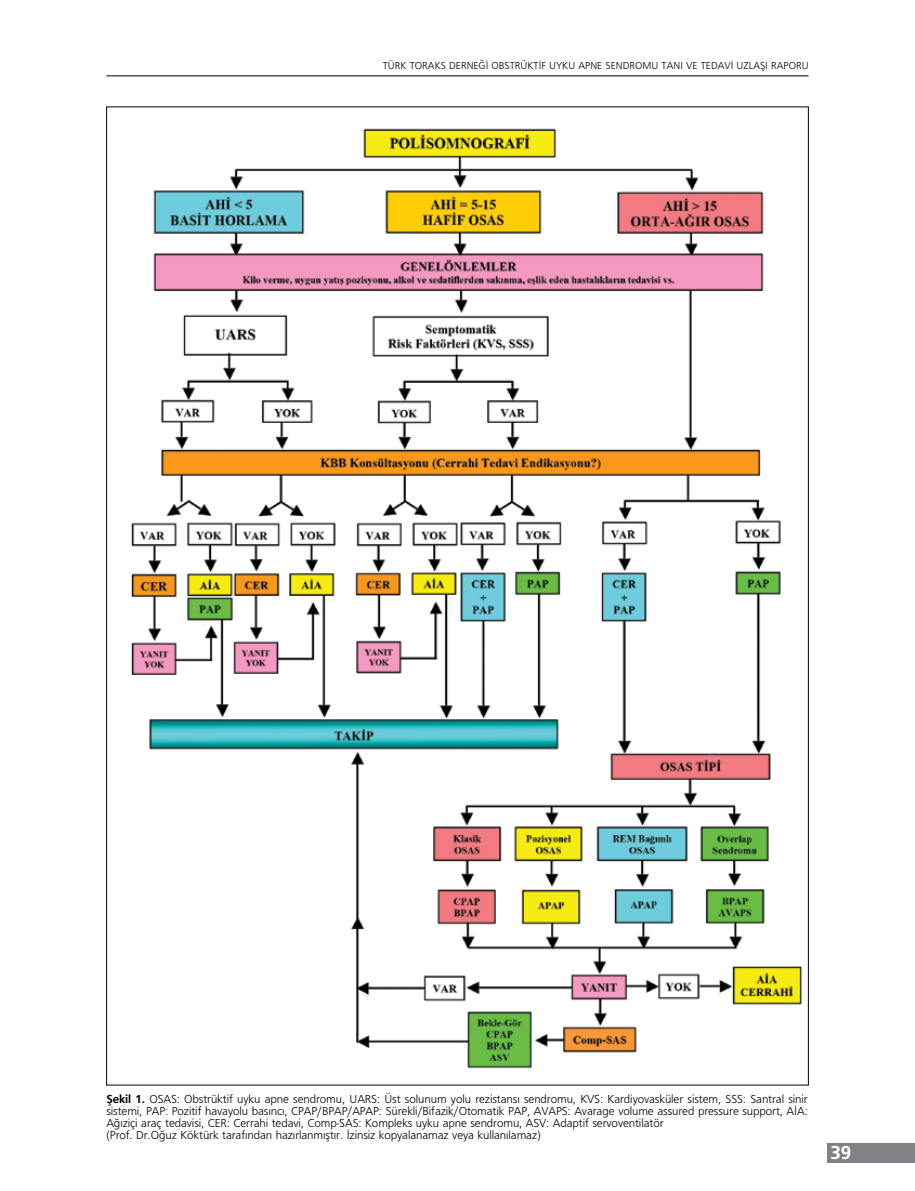
<style>
.page{position:relative;width:915px;height:1191px;background:#fff}
.page>*{position:absolute;margin:0;border:0;box-sizing:border-box;transform-origin:0 0}
.t1{font:19.5px "Gill Sans Boldpcw";color:#fff}
.t2{font:12px/12px "Gill Sans Lightpcw";letter-spacing:-.01em;color:#000}
.t3{font:10.5px "Gill Sans Lightpcw";color:#000}
.s1{font-family:"Gill Sans Boldpcw"}
</style>
<div class="page">
<hr style="left:106px;top:76px;width:702px;height:1px;background:#000">
<div style="left:826px;top:1143px;width:88px;height:19px;background:#808285"></div>
<img style="left:131px;top:128px;width:672px;height:941px">
<p class="t3" style="left:382px;top:59px;width:427px">TÜRK TORAKS DERNEĞİ OBSTRÜKTİF UYKU APNE SENDROMU TANI VE TEDAVİ UZLAŞI RAPORU</p>
<p class="t2" style="left:106px;top:1093px;width:702px"><span class="s1">Şekil 1.</span> OSAS: Obstrüktif uyku apne sendromu, UARS: Üst solunum yolu rezistansı sendromu, KVS: Kardiyovasküler sistem, SSS: Santral sinir sistemi, PAP: Pozitif havayolu basıncı, CPAP/BPAP/APAP: Sürekli/Bifazik/Otomatik PAP, AVAPS: Avarage volume assured pressure support, AİA:<br>Ağıziçi araç tedavisi, CER: Cerrahi tedavi, Comp-SAS: Kompleks uyku apne sendromu, ASV: Adaptif servoventilatör<br>(Prof. Dr.Oğuz Köktürk tarafından hazırlanmıştır. İzinsiz kopyalanamaz veya kullanılamaz)</p>
<h1 class="t1" style="left:830px;top:1141px;width:22px">39</h1>
</div>
